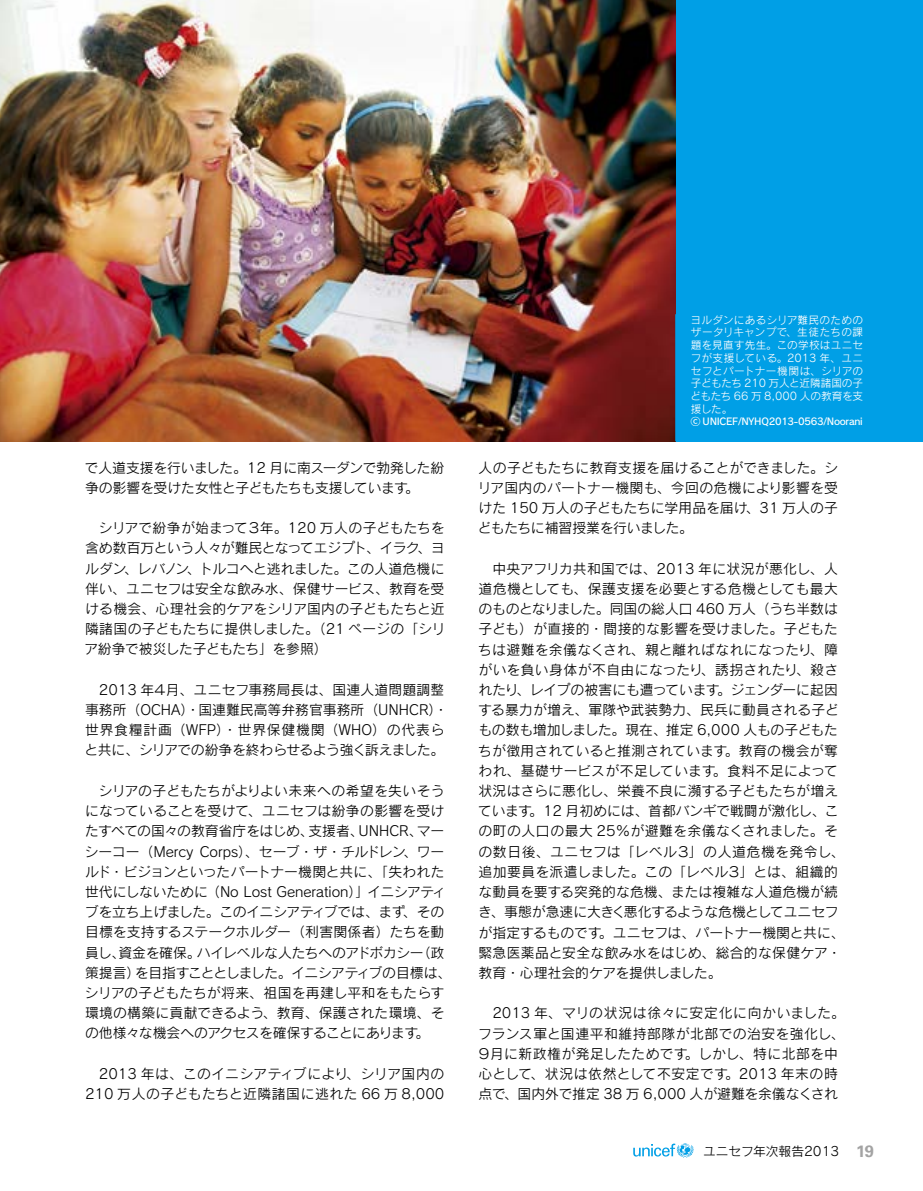
<style>
.page{position:relative;width:923px;height:1191px;background:#fff}
.page>*{position:absolute;margin:0;border:0;box-sizing:border-box;transform-origin:0 0}
.t1{font:700 16.5px "Univers";color:#a3a3a3}
.t2{font:13.8px/20.2px "Rodin Pro M";color:#000}
.t3{font:13.8px/20.2px "Rodin Pro M";letter-spacing:-.02em;color:#000}
.t4{font:12.75px "Rodin Pro M";color:#000}
.t5{font:10.65px/12.8px "Rodin Pro M";color:#fff;text-align:justify}
.t6{font:9.6px "Rodin Pro DB";letter-spacing:-.03em;color:#fff}
</style>
<div class="page">
<div style="left:0;top:0;width:923px;height:441px;background:#009fe6"></div>
<img style="left:0;top:0;width:675px;height:441px">
<svg style="left:633px;top:1143px;width:60px;height:15px"></svg>
<p class="t3" style="left:85px;top:457px;width:361px">で人道支援を行いました。12 月に南スーダンで勃発した紛争の影響を受けた女性と子どもたちも支援しています。</p>
<p class="t2" style="left:84px;top:517px;width:363px;text-align:justify;text-indent:14px">シリアで紛争が始まって３年。120 万人の子どもたちを含め数百万という人々が難民となってエジプト、イラク、ヨルダン、レバノン、トルコへと逃れました。この人道危機に伴い、ユニセフは安全な飲み水、保健サービス、教育を受ける機会、心理社会的ケアをシリア国内の子どもたちと近隣諸国の子どもたちに提供しました。（21 ページの「シリア紛争で被災した子どもたち」を参照）</p>
<p class="t2" style="left:84px;top:679px;width:365px;text-indent:14px">2013 年４月、ユニセフ事務局長は、国連人道問題調整事務所（OCHA）・国連難民高等弁務官事務所（UNHCR）・世界食糧計画（WFP）・世界保健機関（WHO）の代表らと共に、シリアでの紛争を終わらせるよう強く訴えました。</p>
<p class="t2" style="left:85px;top:780px;width:368px;text-indent:14px">シリアの子どもたちがよりよい未来への希望を失いそうになっていることを受けて、ユニセフは紛争の影響を受けたすべての国々の教育省庁をはじめ、支援者、UNHCR、マーシーコー（Mercy Corps）、セーブ・ザ・チルドレン、ワールド・ビジョンといったパートナー機関と共に、「失われた世代にしないために（No Lost Generation）」イニシアティブを立ち上げました。このイニシアティブでは、まず、その目標を支持するステークホルダー（利害関係者）たちを動員し、資金を確保。ハイレベルな人たちへのアドボカシー（政策提言）を目指すこととしました。イニシアティブの目標は、シリアの子どもたちが将来、祖国を再建し平和をもたらす環境の構築に貢献できるよう、教育、保護された環境、その他様々な機会へのアクセスを確保することにあります。</p>
<p class="t2" style="left:85px;top:1063px;width:361px;text-align:right">2013 年は、このイニシアティブにより、シリア国内の<br>210 万人の子どもたちと近隣諸国に逃れた 66 万 8,000</p>
<p class="t5" style="left:690px;top:313px;width:174px">ヨルダンにあるシリア難民のためのザータリキャンプで、生徒たちの課題を見直す先生。この学校はユニセフが支援している。2013 年、ユニセフとパートナー機関は、シリアの子どもたち 210 万人と近隣諸国の子どもたち 66 万 8,000 人の教育を支援した。</p>
<p class="t6" style="left:691px;top:415px;width:173px">ⓒ UNICEF/NYHQ2013-0563/Noorani</p>
<p class="t2" style="left:478px;top:457px;width:361px;text-align:justify">人の子どもたちに教育支援を届けることができました。シリア国内のパートナー機関も、今回の危機により影響を受けた 150 万人の子どもたちに学用品を届け、31 万人の子どもたちに補習授業を行いました。</p>
<p class="t2" style="left:478px;top:558px;width:368px;text-indent:14px">中央アフリカ共和国では、2013 年に状況が悪化し、人道危機としても、保護支援を必要とする危機としても最大のものとなりました。同国の総人口 460 万人（うち半数は子ども）が直接的・間接的な影響を受けました。子どもたちは避難を余儀なくされ、親と離ればなれになったり、障がいを負い身体が不自由になったり、誘拐されたり、殺されたり、レイプの被害にも遭っています。ジェンダーに起因する暴力が増え、軍隊や武装勢力、民兵に動員される子どもの数も増加しました。現在、推定 6,000 人もの子どもたちが徴用されていると推測されています。教育の機会が奪われ、基礎サービスが不足しています。食料不足によって状況はさらに悪化し、栄養不良に瀕する子どもたちが増えています。12 月初めには、首都バンギで戦闘が激化し、この町の人口の最大 25％が避難を余儀なくされました。その数日後、ユニセフは「レベル３」の人道危機を発令し、追加要員を派遣しました。この「レベル３」とは、組織的な動員を要する突発的な危機、または複雑な人道危機が続き、事態が急速に大きく悪化するような危機としてユニセフが指定するものです。ユニセフは、パートナー機関と共に、緊急医薬品と安全な飲み水をはじめ、総合的な保健ケア・教育・心理社会的ケアを提供しました。</p>
<p class="t2" style="left:477px;top:1002px;width:369px;text-indent:15px">2013 年、マリの状況は徐々に安定化に向かいました。フランス軍と国連平和維持部隊が北部での治安を強化し、<br>９月に新政権が発足したためです。しかし、特に北部を中心として、状況は依然として不安定です。2013 年末の時点で、国内外で推定 38 万 6,000 人が避難を余儀なくされ</p>
<p class="t4" style="left:703px;top:1143px;width:138px">ユニセフ年次報告2013</p>
<p class="t1" style="left:856px;top:1140px;width:20px">19</p>
</div>
